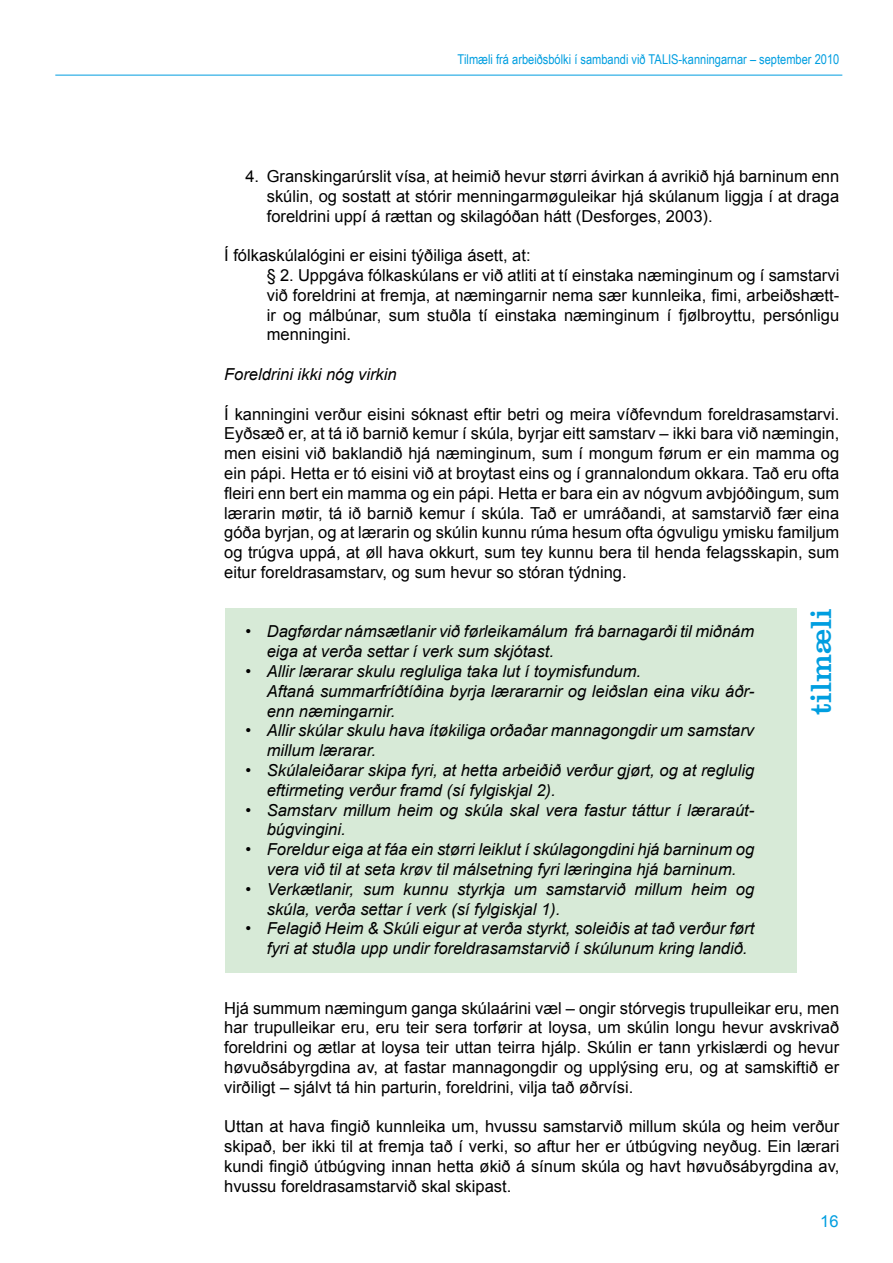
<style>
.page{position:relative;width:893px;height:1263px;background:#fff}
.page>*{position:absolute;margin:0;border:0;box-sizing:border-box;transform-origin:0 0}
.t1{font:30px "Clarendon BT";color:#009ee0}
.t2{font:16.5px/19.8px "Arial";color:#000;text-align:justify}
.t3{font:italic 16.5px/19.8px "Arial";color:#000}
.t4{font:16.5px "Arial";color:#009ee0}
.t5{font:13.5px "Arial Narrow";color:#009ee0}
.s1{font-style:normal}
</style>
<div class="page">
<hr style="left:55px;top:75px;width:787px;height:1px;background:#009ee0">
<div style="left:225px;top:608px;width:571px;height:364px;background:#d7ead7"></div>
<p class="t5" style="left:457px;top:54px;width:383px">Tilmæli frá arbeiðsbólki í sambandi við TALIS-kanningarnar – september 2010</p>
<p class="t2" style="left:267px;top:168px;width:574px;text-indent:-21px">4. Granskingarúrslit vísa, at heimið hevur størri ávirkan á avrikið hjá barninum enn skúlin, og sostatt at stórir menningarmøguleikar hjá skúlanum liggja í at draga foreldrini uppí á rættan og skilagóðan hátt (Desforges, 2003).</p>
<p class="t2" style="left:267px;top:247px;width:574px;text-align:left;text-indent:-43px">Í fólkaskúlalógini er eisini týðiliga ásett, at:<br>§ 2. Uppgáva fólkaskúlans er við atliti at tí einstaka næminginum og í samstarvi við foreldrini at fremja, at næmingarnir nema sær kunnleika, fimi, arbeiðshætt&shy;ir og málbúnar, sum stuðla tí einstaka næminginum í fjølbroyttu, persónligu menn ingini.</p>
<p class="t3" style="left:224px;top:366px;width:174px">Foreldrini ikki nóg virkin</p>
<p class="t2" style="left:224px;top:406px;width:616px">Í kanningini verður eisini sóknast eftir betri og meira víðfevndum foreldrasamstarvi.<br>Eyðsæð er, at tá ið barnið kemur í skúla, byrjar eitt samstarv – ikki bara við næmingin, men eisini við baklandið hjá næminginum, sum í mongum førum er ein mamma og ein pápi. Hetta er tó eisini við at broytast eins og í grannalondum okkara. Tað eru ofta fleiri enn bert ein mamma og ein pápi. Hetta er bara ein av nógvum avbjóðingum, sum lærarin møtir, tá ið barnið kemur í skúla. Tað er umráðandi, at samstarvið fær eina góða byrjan, og at lærarin og skúl in kunnu rúma hesum ofta ógv u ligu ymisku familjum og trúgva uppá, at øll hava okkurt, sum tey kunnu bera til henda felagsskapin, sum eitur foreldrasamstarv, og sum hevur so stóran týdning.</p>
<p class="t3" style="left:267px;top:623px;width:489px;text-indent:-21px"><span class="s1">•</span> Dagførdar námsætlanir við førleikamálum frá barnagarði til miðnám eiga at verða settar í verk sum skjótast.</p>
<p class="t3" style="left:267px;top:663px;width:489px;text-indent:-21px">• Allir lærarar skulu regluliga taka lut í toymisfundum.<br>Aftaná summarfríðtíðina byrja lærararnir og leiðslan eina viku áðr&shy;enn næmingarnir.</p>
<p class="t3" style="left:267px;top:722px;width:489px;text-indent:-21px">• Allir skúlar skulu hava ítøkiliga orðaðar mannagongdir um samstarv millum lærarar.</p>
<p class="t3" style="left:267px;top:762px;width:489px;text-indent:-21px">• Skúlaleiðarar skipa fyri, at hetta arbeiðið verður gjørt, og at reglulig eftirmeting verður framd (sí fylgiskjal 2).</p>
<p class="t3" style="left:267px;top:801px;width:489px;text-indent:-21px">• Samstarv millum heim og skúla skal vera fastur táttur í læraraút&shy;búgvingini.</p>
<p class="t3" style="left:245px;top:841px;width:510px;text-align:center">• Foreldur eiga at fáa ein størri leiklut í skúlagongdini hjá barninum og vera við til at seta krøv til málsetning fyri læringina hjá barninum.</p>
<p class="t3" style="left:267px;top:880px;width:489px;text-indent:-21px">• Verkætlanir, sum kunnu styrkja um samstarvið millum heim og skúla, verða settar í verk (sí fylgiskjal 1).</p>
<p class="t3" style="left:267px;top:920px;width:489px;text-indent:-21px">• Felagið Heim &amp; Skúli eigur at verða styrkt, soleiðis at tað verður ført fyri at stuðla upp undir foreldrasamstarvið í skúlunum kring landið.</p>
<h1 class="t1" style="left:810px;top:715px;width:109px;rotate:-90deg">tilmæli</h1>
<p class="t2" style="left:224px;top:1000px;width:616px">Hjá summum næmingum ganga skúlaárini væl – ongir stórvegis trup ulleikar eru, men har trupulleikar eru, eru teir sera torførir at loysa, um skúlin longu hevur avskrivað foreldrini og ætlar at loysa teir uttan teirra hjálp. Skúl in er tann yrkislærdi og hevur høv uðsábyrgdina av, at fastar mannagongdir og upplýsing eru, og at samskiftið er virðiligt – sjálvt tá hin parturin, foreldrini, vilja tað øðr vísi.</p>
<p class="t2" style="left:224px;top:1118px;width:616px">Uttan at hava fingið kunnleika um, hvussu samstarvið millum skúla og heim verður skipað, ber ikki til at fremja tað í verki, so aftur her er útbúgving neyðug. Ein lærari kundi fingið útbúgving innan hetta økið á sínum skúla og havt høvuðs ábyrgdina av, hvussu for eldra samstarvið skal skipast.</p>
<p class="t4" style="left:820px;top:1214px;width:20px">16</p>
</div>
